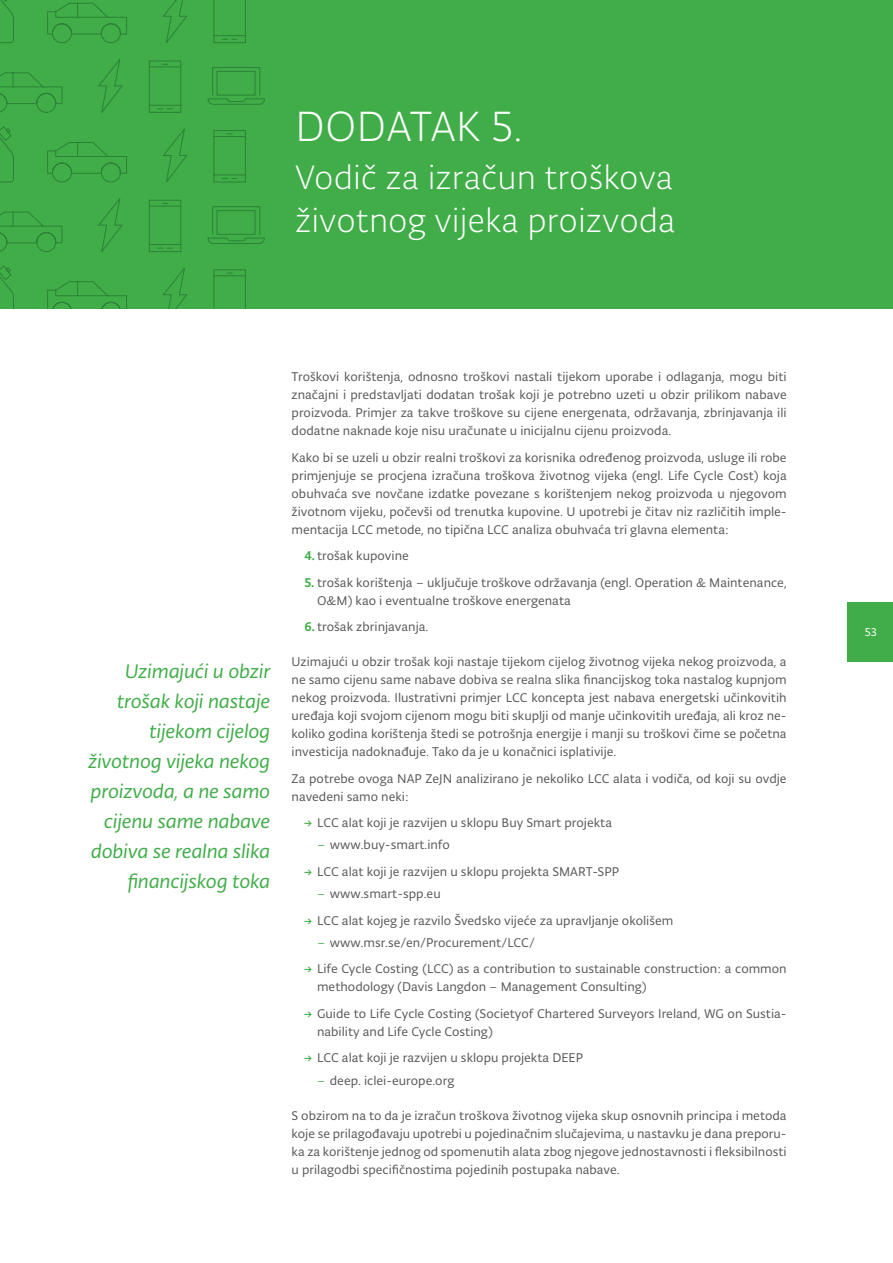
<style>
.page{position:relative;width:893px;height:1263px;background:#fff}
.page>*{position:absolute;margin:0;border:0;box-sizing:border-box;transform-origin:0 0}
.t1{font:300 45px "Typonine Sans Pro";color:#fff}
.t2{font:300 36px/43.2px "Typonine Sans Pro";color:#fff}
.t3{font:italic 21px/30px "Typonine Sans Pro";letter-spacing:-.01em;color:#41ad49;text-align:right}
.t4{font:13.5px/18px "Typonine Sans Pro";color:#58595b;text-align:justify}
.t5{font:12px "Typonine Sans Pro";color:#fff}
.s1{font-weight:500;color:#41ad49}
.s2{color:#41ad49}
</style>
<div class="page">
<div style="left:847px;top:602px;width:46px;height:59px;background:#41ad49"></div>
<div style="left:0;top:0;width:893px;height:308px;background:#41ad49"></div>
<svg style="left:0;top:0;width:14px;height:43px"></svg>
<svg style="left:47px;top:2px;width:80px;height:41px"></svg>
<svg style="left:163px;top:0;width:24px;height:43px"></svg>
<svg style="left:213px;top:0;width:33px;height:43px"></svg>
<svg style="left:0;top:126px;width:14px;height:57px"></svg>
<svg style="left:47px;top:142px;width:80px;height:41px"></svg>
<svg style="left:163px;top:128px;width:24px;height:55px"></svg>
<svg style="left:213px;top:130px;width:33px;height:53px"></svg>
<svg style="left:0;top:266px;width:14px;height:42px"></svg>
<svg style="left:47px;top:281px;width:80px;height:27px"></svg>
<svg style="left:163px;top:268px;width:24px;height:40px"></svg>
<svg style="left:213px;top:269px;width:33px;height:39px"></svg>
<svg style="left:0;top:72px;width:63px;height:41px"></svg>
<svg style="left:98px;top:59px;width:25px;height:54px"></svg>
<svg style="left:149px;top:60px;width:33px;height:53px"></svg>
<svg style="left:207px;top:67px;width:58px;height:38px"></svg>
<svg style="left:0;top:211px;width:63px;height:41px"></svg>
<svg style="left:98px;top:198px;width:25px;height:54px"></svg>
<svg style="left:149px;top:199px;width:33px;height:53px"></svg>
<svg style="left:207px;top:206px;width:58px;height:38px"></svg>
<h1 class="t1" style="left:295px;top:101px;width:229px">DODATAK 5.</h1>
<h2 class="t2" style="left:295px;top:155px;width:382px">Vodič za izračun troškova životnog vijeka proizvoda</h2>
<h3 class="t3" style="left:88px;top:656px;width:184px">Uzimajući u obzir trošak koji nastaje tijekom cijelog životnog vijeka nekog proizvoda, a ne samo cijenu same nabave dobiva se realna slika financijskog toka</h3>
<p class="t4" style="left:292px;top:368px;width:497px">Troškovi korištenja, odnosno troškovi nastali tijekom uporabe i odlaganja, mogu biti značajni i predstavljati dodatan trošak koji je potrebno uzeti u obzir prilikom nabave proizvoda. Primjer za takve troškove su cijene energenata, održavanja, zbrinjavanja ili dodatne naknade koje nisu uračunate u inicijalnu cijenu proizvoda.</p>
<p class="t4" style="left:292px;top:448px;width:497px">Kako bi se uzeli u obzir realni troškovi za korisnika određenog proizvoda, usluge ili robe primjenjuje se procjena izračuna troškova životnog vijeka (engl. Life Cycle Cost) koja obuhvaća sve novčane izdatke povezane s korištenjem nekog proizvoda u njegovom životnom vijeku, počevši od trenutka kupovine. U upotrebi je čitav niz različitih imple&shy;mentacija LCC metode, no tipična LCC analiza obuhvaća tri glavna elementa:</p>
<p class="t4" style="left:304px;top:547px;width:106px"><span class="s1">4.</span> trošak kupovine</p>
<p class="t4" style="left:317px;top:573px;width:471px;text-indent:-13px"><span class="s1">5.</span> trošak korištenja – uključuje troškove održavanja (engl. Operation &amp; Maintenance,<br>O&amp;M) kao i eventualne troškove energenata</p>
<p class="t4" style="left:304px;top:618px;width:126px"><span class="s1">6.</span> trošak zbrinjavanja.</p>
<p class="t4" style="left:292px;top:653px;width:497px">Uzimajući u obzir trošak koji nastaje tijekom cijelog životnog vijeka nekog proizvoda, a ne samo cijenu same nabave dobiva se realna slika financijskog toka nastalog kupnjom nekog proizvoda. Ilustrativni primjer LCC koncepta jest nabava energetski učinkovitih uređaja koji svojom cijenom mogu biti skuplji od manje učinkovitih uređaja, ali kroz ne&shy;koliko godina korištenja štedi se potrošnja energije i manji su troškovi čime se početna investicija nadoknađuje. Tako da je u konačnici isplativije.</p>
<p class="t4" style="left:292px;top:769px;width:496px">Za potrebe ovoga NAP ZeJN analizirano je nekoliko LCC alata i vodiča, od koji su ovdje navedeni samo neki:</p>
<p class="t4" style="left:304px;top:814px;width:309px"><span class="s2">→</span> LCC alat koji je razvijen u sklopu Buy Smart projekta</p>
<p class="t4" style="left:317px;top:836px;width:134px"><span class="s2">–</span> www.buy-smart.info</p>
<p class="t4" style="left:304px;top:862px;width:316px"><span class="s2">→</span> LCC alat koji je razvijen u sklopu projekta SMART-SPP</p>
<p class="t4" style="left:317px;top:885px;width:125px"><span class="s2">–</span> www.smart-spp.eu</p>
<p class="t4" style="left:304px;top:911px;width:370px"><span class="s2">→</span> LCC alat kojeg je razvilo Švedsko vijeće za upravljanje okolišem</p>
<p class="t4" style="left:317px;top:933px;width:219px"><span class="s2">–</span> www.msr.se/en/Procurement/LCC/</p>
<p class="t4" style="left:317px;top:960px;width:471px;text-indent:-13px"><span class="s2">→</span> Life Cycle Costing (LCC) as a contribution to sustainable construction: a common methodology (Davis Langdon – Management Consulting)</p>
<p class="t4" style="left:317px;top:1004px;width:471px;text-indent:-13px"><span class="s2">→</span> Guide to Life Cycle Costing (Societyof Chartered Surveyors Ireland, WG on Sustia&shy;nability and Life Cycle Costing)</p>
<p class="t4" style="left:304px;top:1049px;width:280px"><span class="s2">→</span> LCC alat koji je razvijen u sklopu projekta DEEP</p>
<p class="t4" style="left:317px;top:1071px;width:139px"><span class="s2">–</span> deep. iclei-europe.org</p>
<p class="t4" style="left:292px;top:1106px;width:497px">S obzirom na to da je izračun troškova životnog vijeka skup osnovnih principa i metoda koje se prilagođavaju upotrebi u pojedinačnim slučajevima, u nastavku je dana preporu&shy;ka za korištenje jednog od spomenutih alata zbog njegove jednostavnosti i fleksibilnosti u prilagodbi specifičnostima pojedinih postupaka nabave.</p>
<p class="t5" style="left:865px;top:625px;width:14px">53</p>
</div>
